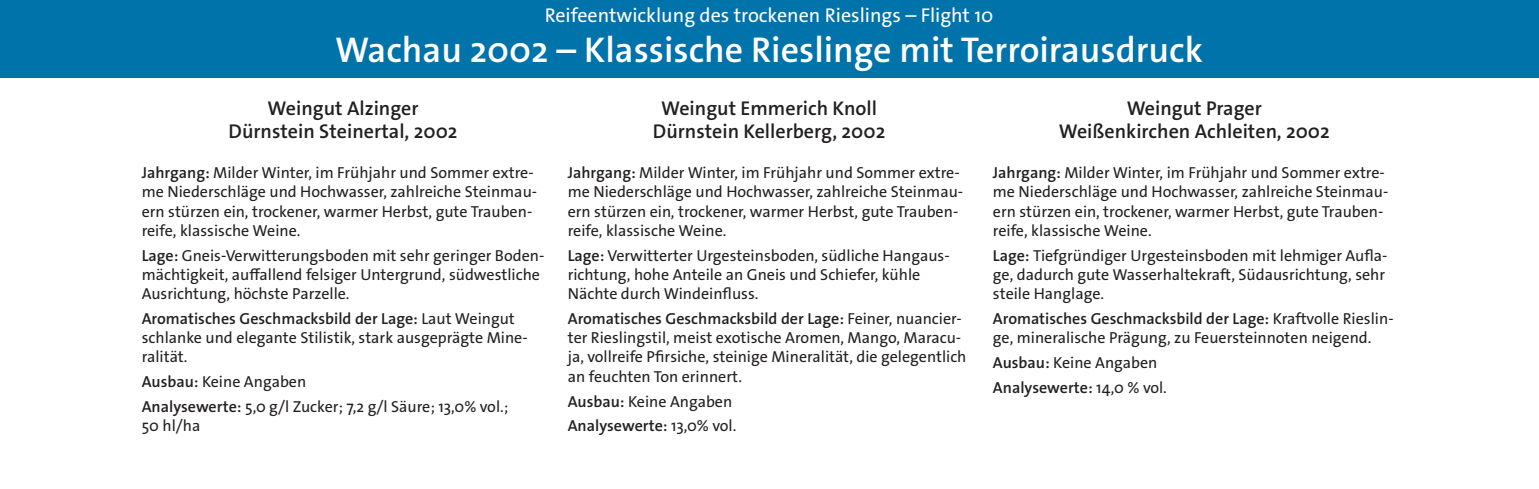
<style>
.page{position:relative;width:1539px;height:489px;background:#fff}
.page>*{position:absolute;margin:0;border:0;box-sizing:border-box;transform-origin:0 0}
.t1{font:600 36px "The Sans Os F";color:#fff}
.t2{font:600 20px/23.6px "The Sans Os F";color:#231f20;text-align:center}
.t3{font:20px "The Sans Os F";color:#fff}
.t4{font:16px/19.2px "The Sans Os F";color:#231f20}
.s1{font-weight:600}
</style>
<div class="page">
<div style="left:0;top:0;width:1538px;height:77px;background:#0073aa"></div>
<p class="t3" style="left:544px;top:7px;width:450px">Reifeentwicklung des trockenen Rieslings – Flight 10</p>
<h1 class="t1" style="left:335px;top:35px;width:869px">Wachau 2002 – Klassische Rieslinge mit Terroirausdruck</h1>
<p class="t2" style="left:228px;top:98px;width:230px">Weingut Alzinger<br>Dürnstein Steinertal, 2002</p>
<p class="t2" style="left:653px;top:98px;width:234px">Weingut Emmerich Knoll<br>Dürnstein Kellerberg, 2002</p>
<p class="t2" style="left:1058px;top:98px;width:272px">Weingut Prager<br>Weißenkirchen Achleiten, 2002</p>
<p class="t4" style="left:142px;top:164px;width:397px"><span class="s1">Jahrgang:</span> Milder Winter, im Frühjahr und Sommer extre&shy;me Niederschläge und Hochwasser, zahlreiche Steinmau&shy;ern stürzen ein, trockener, warmer Herbst, gute Trauben&shy;reife, klassische Weine.</p>
<p class="t4" style="left:142px;top:247px;width:404px"><span class="s1">Lage:</span> Gneis-Verwitterungsboden mit sehr geringer Boden&shy;mächtigkeit, auffallend felsiger Untergrund, südwestliche<br>Ausrichtung, höchste Parzelle.</p>
<p class="t4" style="left:142px;top:310px;width:387px"><span class="s1">Aromatisches Geschmacksbild der Lage:</span> Laut Weingut schlanke und elegante Stilistik, stark ausgeprägte Mine&shy;ralität.</p>
<p class="t4" style="left:142px;top:371px;width:368px;line-height:24.8px"><span class="s1">Ausbau:</span> Keine Angaben<br><span class="s1">Analysewerte:</span> 5,0 g/l Zucker; 7,2 g/l Säure; 13,0% vol.;</p>
<p class="t4" style="left:142px;top:417px;width:60px">50 hl/ha</p>
<p class="t4" style="left:992px;top:164px;width:397px"><span class="s1">Jahrgang:</span> Milder Winter, im Frühjahr und Sommer extre&shy;me Niederschläge und Hochwasser, zahlreiche Steinmau&shy;ern stürzen ein, trockener, warmer Herbst, gute Trauben&shy;reife, klassische Weine.</p>
<p class="t4" style="left:992px;top:247px;width:396px"><span class="s1">Lage:</span> Tiefgründiger Urgesteinsboden mit lehmiger Aufla&shy;ge, dadurch gute Wasserhaltekraft, Südausrichtung, sehr steile Hanglage.</p>
<p class="t4" style="left:992px;top:310px;width:402px"><span class="s1">Aromatisches Geschmacksbild der Lage:</span> Kraftvolle Rieslin&shy;ge, mineralische Prägung, zu Feuersteinnoten neigend.</p>
<p class="t4" style="left:992px;top:351px;width:175px;line-height:24.8px"><span class="s1">Ausbau:</span> Keine Angaben<br><span class="s1">Analysewerte:</span> 14,0 % vol.</p>
<p class="t4" style="left:567px;top:164px;width:397px"><span class="s1">Jahrgang:</span> Milder Winter, im Frühjahr und Sommer extre&shy;me Niederschläge und Hochwasser, zahlreiche Steinmau&shy;ern stürzen ein, trockener, warmer Herbst, gute Trauben&shy;reife, klassische Weine.</p>
<p class="t4" style="left:567px;top:247px;width:383px"><span class="s1">Lage:</span> Verwitterter Urgesteinsboden, südliche Hangaus&shy;richtung, hohe Anteile an Gneis und Schiefer, kühle<br>Nächte durch Windeinfluss.</p>
<p class="t4" style="left:567px;top:310px;width:400px"><span class="s1">Aromatisches Geschmacksbild der Lage:</span> Feiner, nuancier&shy;ter Rieslingstil, meist exotische Aromen, Mango, Maracu&shy;ja, vollreife Pfirsiche, steinige Mineralität, die gelegentlich an feuchten Ton erinnert.</p>
<p class="t4" style="left:567px;top:390px;width:170px;line-height:24.8px"><span class="s1">Ausbau:</span> Keine Angaben<br><span class="s1">Analysewerte:</span> 13,0% vol.</p>
</div>
